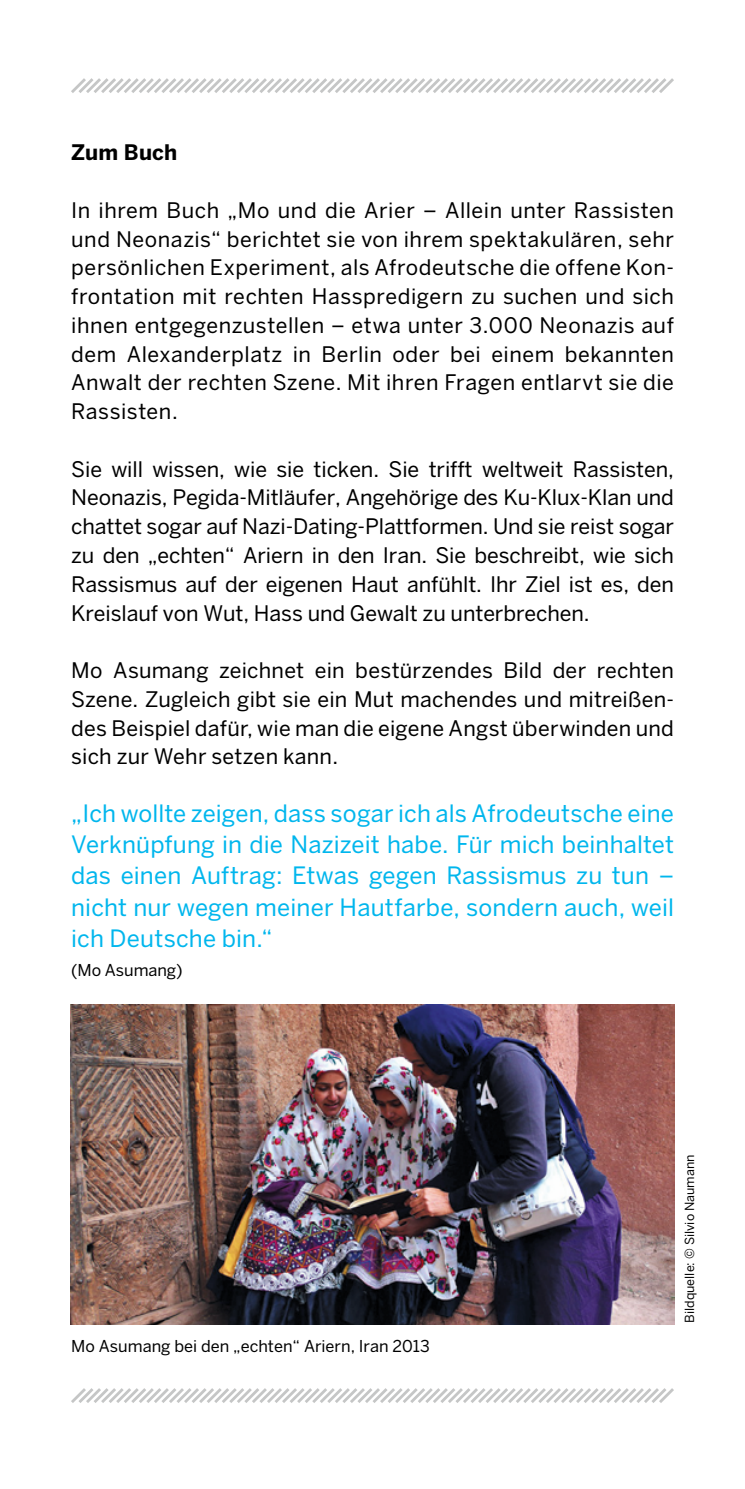
<style>
.page{position:relative;width:745px;height:1489px;background:#fff}
.page>*{position:absolute;margin:0;border:0;box-sizing:border-box;transform-origin:0 0}
.t1{font:23.75px/31.2px "Benton Sans";letter-spacing:.005em;color:#00b6ed;text-align:justify}
.t2{font:21.25px/28.8px "Benton Sans";letter-spacing:.01em;color:#000;text-align:justify}
.t3{font:700 21.25px "Benton Sans";color:#000}
.t4{font:16.25px "Benton Sans";color:#000}
.t5{font:12.5px "Benton Sans";color:#000}
</style>
<div class="page">
<svg style="left:71px;top:78px;width:603px;height:15px"></svg>
<svg style="left:71px;top:1388px;width:603px;height:15px"></svg>
<img style="left:71px;top:1004px;width:602px;height:319px">
<p class="t3" style="left:71px;top:140px;width:107px">Zum Buch</p>
<p class="t2" style="left:71px;top:196px;width:604px">In ihrem Buch „Mo und die Arier – Allein unter Rassisten und Neonazis“ berichtet sie von ihrem spektakulären, sehr persönlichen Experiment, als Afrodeutsche die offene Kon&shy;frontation mit rechten Hasspredigern zu suchen und sich ihnen entgegenzustellen – etwa unter 3.000 Neonazis auf dem Alexanderplatz in Berlin oder bei einem bekannten Anwalt der rechten Szene. Mit ihren Fragen entlarvt sie die Rassisten.</p>
<p class="t2" style="left:71px;top:455px;width:604px">Sie will wissen, wie sie ticken. Sie trifft weltweit Rassisten, Neonazis, Pegida-Mitläufer, Angehörige des Ku-Klux-Klan und chattet sogar auf Nazi-Dating-Plattformen. Und sie reist sogar zu den „echten“ Ariern in den Iran. Sie beschreibt, wie sich Rassismus auf der eigenen Haut anfühlt. Ihr Ziel ist es, den Kreislauf von Wut, Hass und Gewalt zu unterbrechen.</p>
<p class="t2" style="left:71px;top:656px;width:604px">Mo Asumang zeichnet ein bestürzendes Bild der rechten Szene. Zugleich gibt sie ein Mut machendes und mitreißen&shy;des Beispiel dafür, wie man die eigene Angst überwinden und sich zur Wehr setzen kann.</p>
<p class="t1" style="left:71px;top:798px;width:604px">„Ich wollte zeigen, dass sogar ich als Afrodeutsche eine Verknüpfung in die Nazizeit habe. Für mich beinhaltet das einen Auftrag: Etwas gegen Rassismus zu tun – nicht nur wegen meiner Hautfarbe, sondern auch, weil ich Deutsche bin.“</p>
<p class="t4" style="left:71px;top:960px;width:113px">(Mo Asumang)</p>
<p class="t4" style="left:71px;top:1336px;width:360px">Mo Asumang bei den „echten“ Ariern, Iran 2013</p>
<p class="t5" style="left:681px;top:1322px;width:170px;rotate:-90deg">Bildquelle: © Silvio Naumann</p>
</div>
